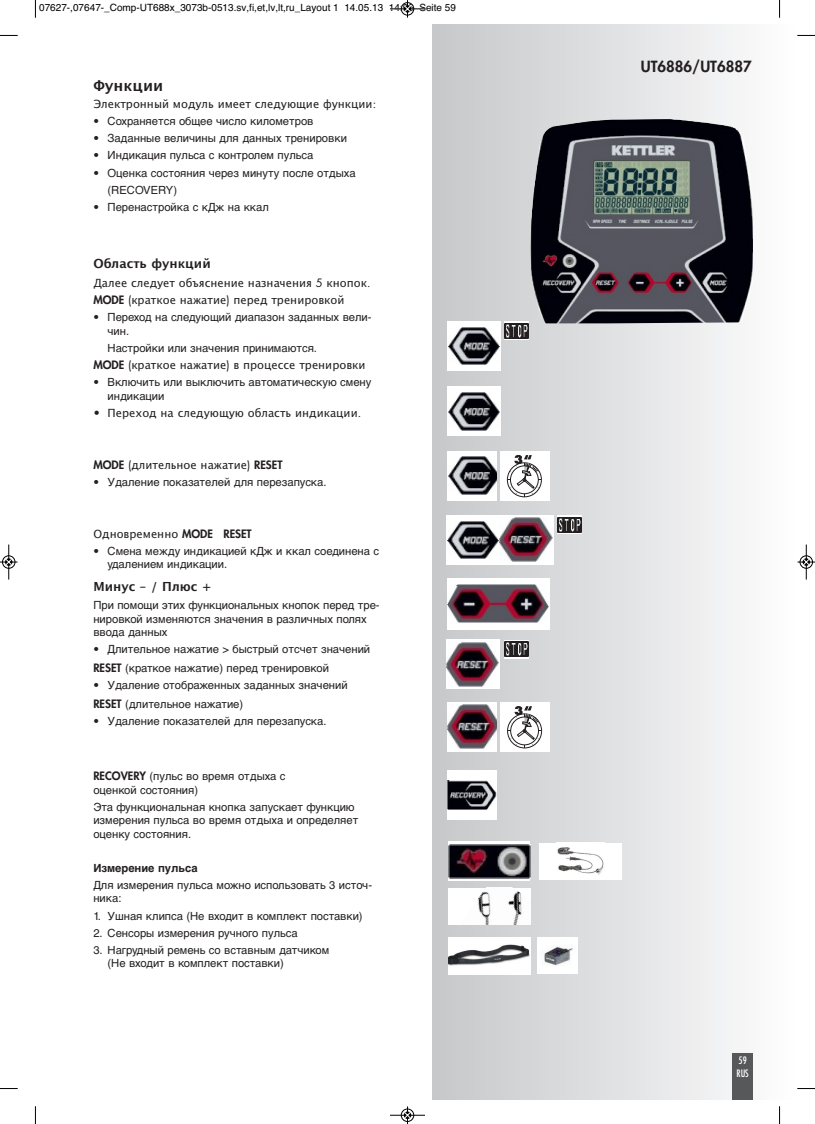
<style>
.page{position:relative;width:815px;height:1124px;background:#fff}
.page>*{position:absolute;margin:0;border:0;box-sizing:border-box;transform-origin:0 0}
.t1{font:800 15px "Futura";color:#231f20}
.t2{font:700 15px "Lucida Grande";color:#231f20}
.t3{font:700 12.5px "Lucida Grande";color:#231f20}
.t4{font:11.25px/13.5px "Helvetica Cyr Upright";color:#231f20}
.t5{font:11.25px/17.2px "Lucida Grande";color:#231f20}
.t6{font:700 11.25px "Helvetica Cyr";color:#231f20}
.t7{font:10px "Helvetica";color:#000}
.t8{font:condensed 10px/13px "Futura";color:#fff}
.s1{font-family:"Futura CE"}
.s2{font-family:"Futura CE";font-weight:800}
</style>
<div class="page">
<div style="left:432px;top:25px;width:363px;height:1073px;background:linear-gradient(to right,#c6c7ca,#fdfdfe)"></div>
<div style="left:732px;top:1052px;width:21px;height:46px;background:#57585a"></div>
<img style="left:530px;top:119px;width:223px;height:204px">
<div style="left:447px;top:321px;width:53px;height:49px;background:#fff"></div>
<img style="left:448px;top:327px;width:52px;height:37px">
<div style="left:447px;top:770px;width:50px;height:49px;background:#fff"></div>
<img style="left:447px;top:780px;width:50px;height:29px">
<div style="left:447px;top:450px;width:50px;height:50px;background:#fff"></div>
<img style="left:448px;top:456px;width:49px;height:38px">
<div style="left:500px;top:450px;width:50px;height:50px;background:#fff"></div>
<div style="left:507px;top:462px;width:35px;height:35px;border:1px solid #231f20;border-radius:50%"></div>
<svg style="left:508px;top:455px;width:33px;height:41px"></svg>
<div style="left:505px;top:322px;width:24px;height:18px;background:#fff"></div>
<img style="left:505px;top:323px;width:24px;height:16px">
<div style="left:447px;top:386px;width:53px;height:50px;background:#fff"></div>
<img style="left:448px;top:392px;width:52px;height:38px">
<div style="left:448px;top:578px;width:102px;height:51px;background:#fff"></div>
<img style="left:448px;top:584px;width:101px;height:38px">
<div style="left:447px;top:639px;width:53px;height:49px;background:linear-gradient(to right,#fff,#fff)"></div>
<img style="left:447px;top:642px;width:53px;height:44px">
<div style="left:505px;top:640px;width:24px;height:18px;background:#fff"></div>
<img style="left:505px;top:641px;width:24px;height:16px">
<div style="left:447px;top:701px;width:50px;height:50px;background:#fff"></div>
<img style="left:447px;top:704px;width:50px;height:44px">
<div style="left:500px;top:701px;width:50px;height:50px;background:#fff"></div>
<div style="left:507px;top:713px;width:35px;height:35px;border:1px solid #231f20;border-radius:50%"></div>
<svg style="left:508px;top:706px;width:33px;height:41px"></svg>
<svg style="left:449px;top:841px;width:81px;height:39px"></svg>
<img style="left:449px;top:843px;width:81px;height:35px">
<div style="left:448px;top:887px;width:82px;height:37px;background:#fff"></div>
<img style="left:460px;top:887px;width:70px;height:37px">
<img style="left:448px;top:937px;width:83px;height:37px">
<img style="left:538px;top:937px;width:40px;height:36px">
<div style="left:539px;top:842px;width:82px;height:37px;background:#fff"></div>
<img style="left:557px;top:847px;width:47px;height:28px">
<div style="left:446px;top:515px;width:54px;height:49px;background:#fff"></div>
<img style="left:447px;top:521px;width:53px;height:38px">
<svg style="left:500px;top:515px;width:53px;height:49px"></svg>
<img style="left:500px;top:517px;width:53px;height:44px">
<svg style="left:558px;top:515px;width:24px;height:19px"></svg>
<img style="left:558px;top:517px;width:24px;height:15px">
<svg style="left:35px;top:0;width:1px;height:18px"></svg>
<svg style="left:0;top:35px;width:18px;height:1px"></svg>
<svg style="left:779px;top:0;width:1px;height:18px"></svg>
<svg style="left:797px;top:35px;width:18px;height:1px"></svg>
<svg style="left:35px;top:1106px;width:1px;height:17px"></svg>
<svg style="left:0;top:1088px;width:18px;height:1px"></svg>
<svg style="left:779px;top:1106px;width:1px;height:17px"></svg>
<svg style="left:797px;top:1088px;width:18px;height:1px"></svg>
<div style="left:401px;top:2px;width:13px;height:14px;border:1px solid #fff;border-radius:50%"></div>
<hr style="left:390px;top:9px;width:35px;height:1px;background:#000">
<div style="left:401px;top:2px;width:13px;height:13px;border:1px solid #000;border-radius:50%"></div>
<svg style="left:404px;top:0;width:7px;height:18px"></svg>
<hr style="left:390px;top:1114px;width:35px;height:1px;background:#000">
<div style="left:401px;top:1108px;width:13px;height:13px;border:1px solid #000;border-radius:50%"></div>
<svg style="left:404px;top:1106px;width:7px;height:17px"></svg>
<hr style="left:9px;top:544px;width:1px;height:35px;background:#000">
<div style="left:2px;top:555px;width:13px;height:13px;border:1px solid #000;border-radius:50%"></div>
<svg style="left:0;top:558px;width:18px;height:7px"></svg>
<hr style="left:806px;top:544px;width:1px;height:35px;background:#000">
<div style="left:800px;top:555px;width:13px;height:13px;border:1px solid #000;border-radius:50%"></div>
<svg style="left:798px;top:558px;width:17px;height:7px"></svg>
<p class="t7" style="left:39px;top:2px;width:418px">07627-,07647-_Comp-UT688x_3073b-0513.sv,fi,et,lv,lt,ru_Layout 1 14.05.13 14:06 Seite 59</p>
<h1 class="t2" style="left:93px;top:77px;width:71px">Функции</h1>
<p class="t5" style="left:93px;top:96px;width:284px">Электронный модуль имеет следующие функции<span class="s1">:</span></p>
<p class="t4" style="left:93px;top:116px;width:222px">• Сохраняется общее число километров</p>
<p class="t4" style="left:93px;top:133px;width:255px">• Заданные величины для данных тренировки</p>
<p class="t4" style="left:93px;top:150px;width:222px">• Индикация пульса с контролем пульса</p>
<p class="t4" style="left:108px;top:165px;width:250px;line-height:17px;text-indent:-14px">• Оценка состояния через минуту после отдыха (RECOVERY)</p>
<p class="t4" style="left:93px;top:201px;width:177px">• Перенастройка с кДж на ккал</p>
<p class="t3" style="left:93px;top:256px;width:119px">Область функций</p>
<p class="t5" style="left:93px;top:274px;width:279px">Далее следует объяснение назначения <span class="s1">5</span> кнопок<span class="s1">.<br></span><span class="s2">MODE</span> <span class="s1">(</span>краткое нажатие<span class="s1">)</span> перед тренировкой</p>
<p class="t4" style="left:108px;top:311px;width:266px;text-indent:-14px">• Переход на следующий диапазон заданных вели&shy;чин.</p>
<p class="t4" style="left:108px;top:342px;width:211px">Настройки или значения принимаются.</p>
<p class="t5" style="left:93px;top:356px;width:274px"><span class="s2">MODE</span> <span class="s1">(</span>краткое нажатие<span class="s1">)</span> в процессе тренировки</p>
<p class="t4" style="left:108px;top:376px;width:265px;text-indent:-14px">• Включить или выключить автоматическую смену индикации</p>
<p class="t5" style="left:93px;top:404px;width:269px"><span class="s1">•</span> Переход на следующую область индикации<span class="s1">.</span></p>
<p class="t5" style="left:93px;top:456px;width:191px"><span class="s2">MODE</span> <span class="s1">(</span>длительное нажатие<span class="s1">)</span> <span class="s2">RESET</span></p>
<p class="t4" style="left:93px;top:476px;width:235px">• Удаление показателей для перезапуска.</p>
<p class="t5" style="left:93px;top:525px;width:160px">Одновременно <span class="s2">MODE RESET</span></p>
<p class="t4" style="left:108px;top:545px;width:273px;text-indent:-14px">• Смена между индикацией кДж и ккал соединена с удалением индикации.</p>
<p class="t3" style="left:93px;top:579px;width:120px">Минус – / Плюс +</p>
<p class="t4" style="left:93px;top:599px;width:288px">При помощи этих функциональных кнопок перед тре&shy;нировкой изменяются значения в различных полях ввода данных</p>
<p class="t4" style="left:93px;top:641px;width:278px;line-height:18.5px">• Длительное нажатие &gt; быстрый отсчет значений<br><span class="s2">RESET</span> (краткое нажатие) перед тренировкой</p>
<p class="t4" style="left:93px;top:676px;width:256px;line-height:18.5px">• Удаление отображенных заданных значений<br><span class="s2">RESET</span> (длительное нажатие)</p>
<p class="t4" style="left:93px;top:714px;width:235px">• Удаление показателей для перезапуска.</p>
<p class="t4" style="left:93px;top:770px;width:194px"><span class="s2">RECOVERY</span> (пульс во время отдыха с оценкой состояния)</p>
<p class="t4" style="left:93px;top:801px;width:267px">Эта функциональная кнопка запускает функцию измерения пульса во время отдыха и определяет оценку состояния.</p>
<p class="t6" style="left:93px;top:863px;width:106px">Измерение пульса</p>
<p class="t4" style="left:93px;top:879px;width:280px">Для измерения пульса можно использовать 3 источ&shy;ника:</p>
<p class="t4" style="left:93px;top:909px;width:271px">1. Ушная клипса (Не входит в комплект поставки)</p>
<p class="t4" style="left:93px;top:926px;width:206px">2. Сенсоры измерения ручного пульса</p>
<p class="t4" style="left:108px;top:943px;width:223px;text-indent:-14px">3. Нагрудный ремень со вставным датчиком (Не входит в комплект поставки)</p>
<h1 class="t1" style="left:641px;top:60px;width:112px">UT6886/UT6887</h1>
<p class="t8" style="left:736px;top:1054px;width:14px">59<br>RUS</p>
</div>
